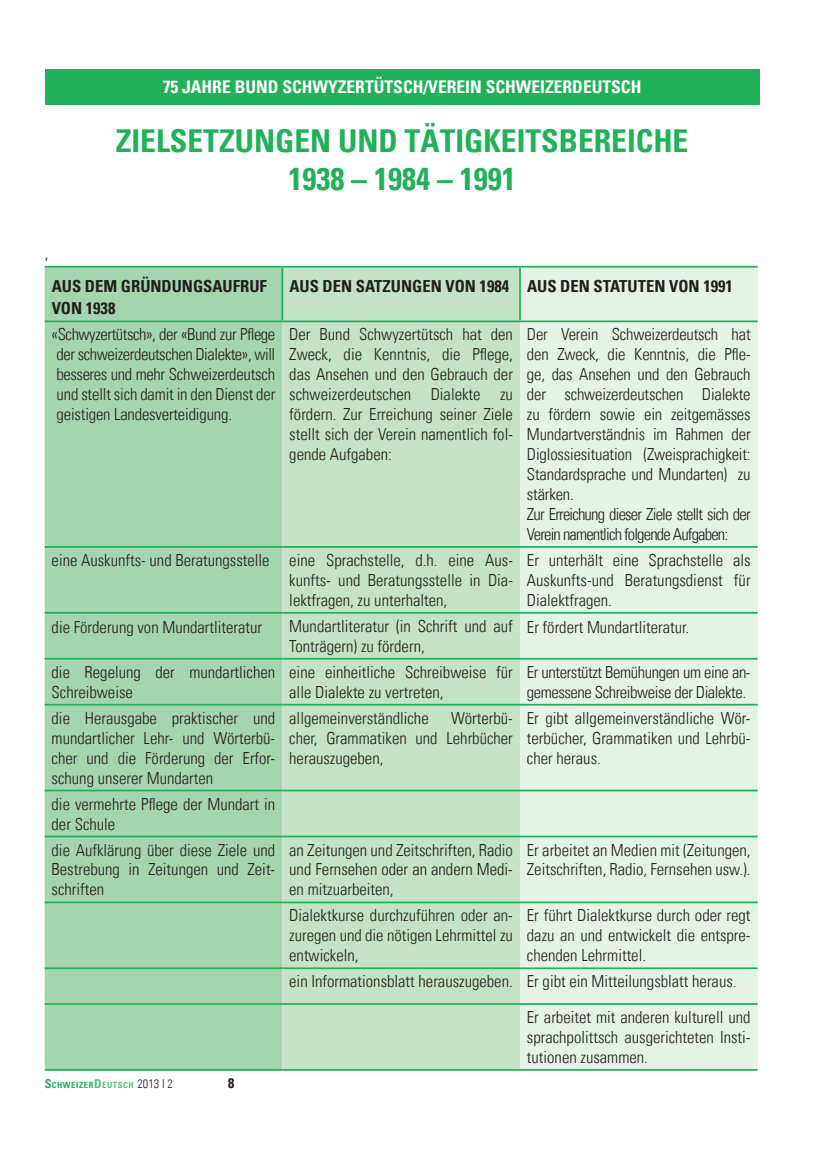
<style>
.page{position:relative;width:819px;height:1166px;background:#fff}
.page>*{position:absolute;margin:0;border:0;box-sizing:border-box;transform-origin:0 0}
.t1{font:700 condensed 31.5px/37.8px "Univers LT";color:#21b259;text-align:center}
.t2{font:700 condensed 17.5px "Univers LT";color:#fff}
.t3{font:300 condensed 16.62px/19.9px "Univers LT";color:#231f20;text-align:justify}
.t4{font:700 condensed 16.62px/22.8px "Univers LT";color:#231f20}
.t5{font:300 condensed 16.62px/19.9px "Univers LT";letter-spacing:-.025em;color:#231f20}
.t6{font:700 condensed 14px "Univers LT";color:#231f20}
.t7{font:700 condensed 8.58px "Univers LT";letter-spacing:.07em;color:#21b259}
.s1{font-size:12.25px}
.s2{font-size:12.25px;color:#5bbd76}
.s3{color:#5bbd76}
.s4{font-weight:300;font-size:12.25px;color:#231f20}
</style>
<div class="page">
<div style="left:45px;top:69px;width:714px;height:35px;background:#21b259"></div>
<div style="left:45px;top:268px;width:237px;height:801px;background:#a5d5ad"></div>
<div style="left:282px;top:268px;width:238px;height:801px;background:#c3e2c6"></div>
<div style="left:520px;top:268px;width:237px;height:801px;background:#e5f2e6"></div>
<hr style="left:45px;top:320px;width:237px;height:2px;background:#21b259">
<hr style="left:282px;top:320px;width:238px;height:2px;background:#21b259">
<hr style="left:520px;top:320px;width:237px;height:2px;background:#21b259">
<hr style="left:45px;top:546px;width:237px;height:2px;background:#21b259">
<hr style="left:282px;top:546px;width:238px;height:2px;background:#21b259">
<hr style="left:520px;top:546px;width:237px;height:2px;background:#21b259">
<hr style="left:45px;top:612px;width:237px;height:2px;background:#21b259">
<hr style="left:282px;top:612px;width:238px;height:2px;background:#21b259">
<hr style="left:520px;top:612px;width:237px;height:2px;background:#21b259">
<hr style="left:45px;top:658px;width:237px;height:1px;background:#21b259">
<hr style="left:282px;top:658px;width:238px;height:1px;background:#21b259">
<hr style="left:520px;top:658px;width:237px;height:1px;background:#21b259">
<hr style="left:45px;top:704px;width:237px;height:1px;background:#21b259">
<hr style="left:282px;top:704px;width:238px;height:1px;background:#21b259">
<hr style="left:520px;top:704px;width:237px;height:1px;background:#21b259">
<hr style="left:45px;top:790px;width:237px;height:1px;background:#21b259">
<hr style="left:282px;top:790px;width:238px;height:1px;background:#21b259">
<hr style="left:520px;top:790px;width:237px;height:1px;background:#21b259">
<hr style="left:45px;top:835px;width:237px;height:2px;background:#21b259">
<hr style="left:282px;top:835px;width:238px;height:2px;background:#21b259">
<hr style="left:520px;top:835px;width:237px;height:2px;background:#21b259">
<hr style="left:45px;top:901px;width:237px;height:2px;background:#21b259">
<hr style="left:282px;top:901px;width:238px;height:2px;background:#21b259">
<hr style="left:520px;top:901px;width:237px;height:2px;background:#21b259">
<hr style="left:45px;top:967px;width:237px;height:2px;background:#21b259">
<hr style="left:282px;top:967px;width:238px;height:2px;background:#21b259">
<hr style="left:520px;top:967px;width:237px;height:2px;background:#21b259">
<hr style="left:45px;top:1003px;width:237px;height:2px;background:#21b259">
<hr style="left:282px;top:1003px;width:238px;height:2px;background:#21b259">
<hr style="left:520px;top:1003px;width:237px;height:2px;background:#21b259">
<hr style="left:45px;top:266px;width:237px;height:2px;background:#21b259">
<hr style="left:282px;top:266px;width:238px;height:2px;background:#21b259">
<hr style="left:281px;top:268px;width:2px;height:52px;background:#21b259">
<hr style="left:520px;top:266px;width:237px;height:2px;background:#21b259">
<hr style="left:519px;top:268px;width:2px;height:52px;background:#21b259">
<hr style="left:45px;top:1069px;width:237px;height:2px;background:#21b259">
<hr style="left:282px;top:1069px;width:238px;height:2px;background:#21b259">
<hr style="left:520px;top:1069px;width:237px;height:2px;background:#21b259">
<p class="t2" style="left:163px;top:76px;width:480px">75 JAHRE BUND SCHWYZERTÜTSCH/VEREIN SCHWEIZERDEUTSCH</p>
<p class="t3" style="left:45px;top:243px;width:5px">,</p>
<h1 class="t1" style="left:116px;top:122px;width:574px">ZIELSETZUNGEN UND TÄTIGKEITSBEREICHE<br>1938 – 1984 – 1991</h1>
<p class="t4" style="left:52px;top:274px;width:217px">AUS DEM GRÜNDUNGSAUFRUF<br>VON 1938</p>
<p class="t4" style="left:289px;top:274px;width:445px">AUS DEN SATZUNGEN VON 1984 AUS DEN STATUTEN VON 1991</p>
<p class="t3" style="left:52px;top:324px;width:225px">«Schwyzertütsch», der «Bund zur Pflege der schweizerdeutschen Dialekte», will besseres und mehr Schweizerdeutsch und stellt sich damit in den Dienst der geistigen Landesverteidigung.</p>
<p class="t3" style="left:289px;top:324px;width:225px">Der Bund Schwyzertütsch hat den Zweck, die Kenntnis, die Pflege, das Ansehen und den Gebrauch der schweizerdeutschen Dialekte zu fördern. Zur Erreichung seiner Ziele stellt sich der Verein namentlich fol&shy;gende Aufgaben:</p>
<p class="t3" style="left:527px;top:324px;width:225px;text-align:left">Der Verein Schweizerdeutsch hat den Zweck, die Kenntnis, die Pfle&shy;ge, das Ansehen und den Gebrauch der schweizerdeutschen Dialekte zu fördern sowie ein zeitgemässes Mundartverständnis im Rahmen der Diglossiesituation (Zweisprachigkeit:<br>Standardsprache und Mundarten) zu stärken.<br>Zur Erreichung dieser Ziele stellt sich der Verein namentlich folgende Aufgaben:</p>
<p class="t3" style="left:289px;top:550px;width:225px;text-indent:-238px">eine Auskunfts- und Beratungsstelle eine Sprachstelle, d.h. eine Aus&shy;kunfts- und Beratungsstelle in Dia&shy;lektfragen, zu unterhalten,</p>
<p class="t3" style="left:527px;top:550px;width:225px">Er unterhält eine Sprachstelle als Auskunfts-und Beratungsdienst für Dialektfragen.</p>
<p class="t3" style="left:52px;top:617px;width:212px">die Förderung von Mundartliteratur</p>
<p class="t3" style="left:289px;top:616px;width:225px">Mundartliteratur (in Schrift und auf<br>Tonträgern) zu fördern,</p>
<p class="t3" style="left:527px;top:617px;width:164px">Er fördert Mundartliteratur.</p>
<p class="t3" style="left:52px;top:662px;width:225px">die Regelung der mundartlichen<br>Schreibweise</p>
<p class="t3" style="left:289px;top:662px;width:225px">eine einheitliche Schreibweise für alle Dialekte zu vertreten,</p>
<p class="t5" style="left:527px;top:662px;width:225px">Er unterstützt Bemühungen um eine an&shy;gemessene Schreibweise der Dialekte.</p>
<p class="t3" style="left:52px;top:708px;width:225px">die Herausgabe praktischer und mundartlicher Lehr- und Wörterbü&shy;cher und die Förderung der Erfor&shy;schung unserer Mundarten</p>
<p class="t3" style="left:289px;top:708px;width:141px">allgemeinverständliche</p>
<p class="t3" style="left:289px;top:708px;width:225px;text-indent:162px">Wörterbü&shy;cher, Grammatiken und Lehrbücher herauszugeben,</p>
<p class="t3" style="left:527px;top:708px;width:225px">Er gibt allgemeinverständliche Wör&shy;terbücher, Grammatiken und Lehrbü&shy;cher heraus.</p>
<p class="t3" style="left:52px;top:794px;width:225px">die vermehrte Pflege der Mundart in der Schule</p>
<p class="t3" style="left:52px;top:840px;width:225px">die Aufklärung über diese Ziele und Bestrebung in Zeitungen und Zeit&shy;schriften</p>
<p class="t3" style="left:289px;top:840px;width:225px">an Zeitungen und Zeitschriften, Radio und Fernsehen oder an andern Medi&shy;en mitzuarbeiten,</p>
<p class="t3" style="left:527px;top:840px;width:225px">Er arbeitet an Medien mit (Zeitungen,<br>Zeitschriften, Radio, Fernsehen usw.).</p>
<p class="t3" style="left:289px;top:905px;width:225px">Dialektkurse durchzuführen oder an&shy;zuregen und die nötigen Lehrmittel zu entwickeln,</p>
<p class="t3" style="left:527px;top:905px;width:225px">Er führt Dialektkurse durch oder regt dazu an und entwickelt die entspre&shy;chenden Lehrmittel.</p>
<p class="t3" style="left:527px;top:963px;width:225px;line-height:35.7px;text-indent:-238px">ein Informationsblatt herauszugeben. Er gibt ein Mitteilungsblatt heraus.<br>Er arbeitet mit anderen kulturell und</p>
<p class="t3" style="left:527px;top:1027px;width:225px">sprachpolittsch ausgerichteten Insti&shy;tutionen zusammen.</p>
<p class="t7" style="left:45px;top:1080px;width:130px"><span class="s1">S</span>CHWEIZER<span class="s2">D</span><span class="s3">EUTSCH</span> <span class="s4">2013 I 2</span></p>
<p class="t6" style="left:228px;top:1074px;width:8px">8</p>
</div>
